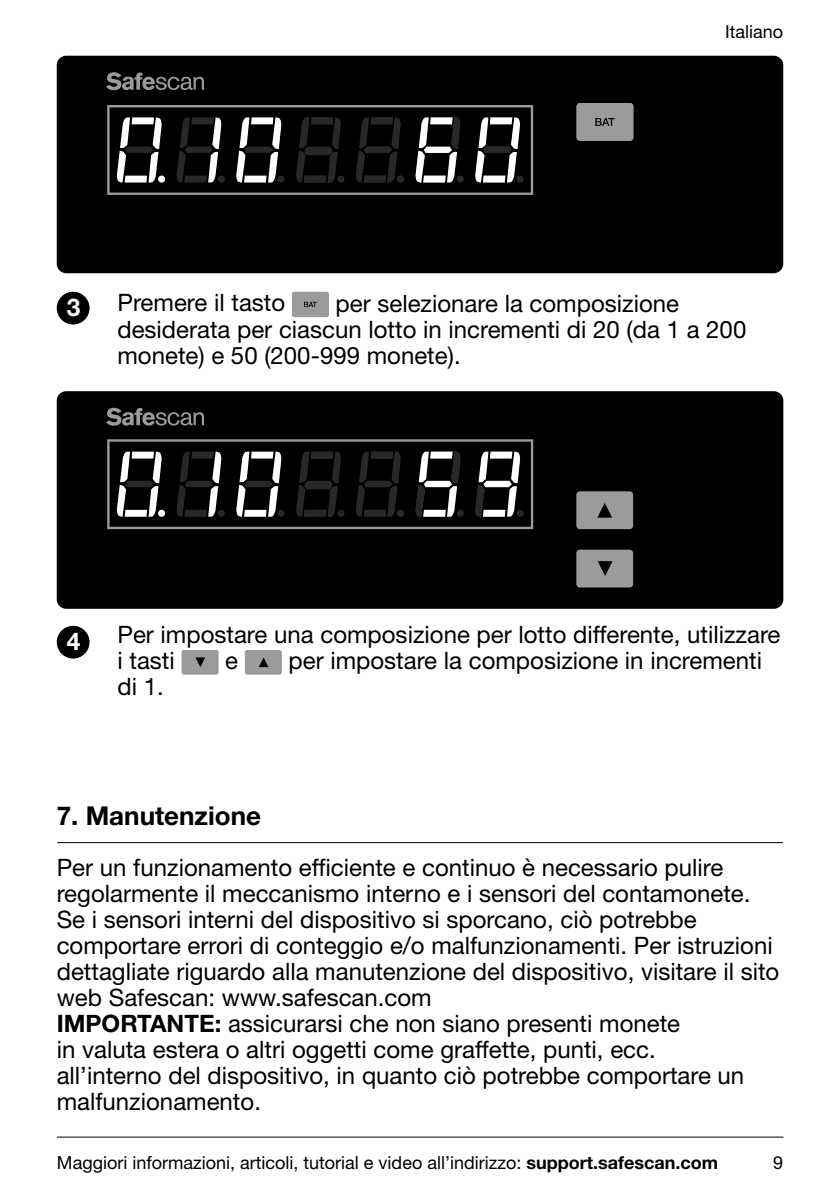
<style>
.page{position:relative;width:840px;height:1191px;background:#fff}
.page>*{position:absolute;margin:0;border:0;box-sizing:border-box;transform-origin:0 0}
.t1{font:700 26px "Helvetica Neue LT Std";color:#000}
.t2{font:700 24.4px "Helvetica Neue LT Std";color:#fff}
.t3{font:24px/26px "Helvetica Neue LT Std";color:#000}
.t4{font:18px "Helvetica Neue LT Std";color:#000}
.s1{font-weight:700}
</style>
<div class="page">
<hr style="left:57px;top:1136px;width:725px;height:1px;background:#000">
<hr style="left:57px;top:842px;width:725px;height:1px;background:#000">
<div style="left:292px;top:292px;width:37px;height:25px;background:#9b9b9a;border-radius:2px"></div>
<svg style="left:304px;top:302px;width:12px;height:5px"></svg>
<svg style="left:181px;top:650px;width:37px;height:24px"></svg>
<svg style="left:245px;top:650px;width:37px;height:24px"></svg>
<div style="left:57px;top:292px;width:32px;height:32px;background:#000;border-radius:50%"></div>
<div style="left:57px;top:626px;width:32px;height:32px;background:#000;border-radius:50%"></div>
<div style="left:57px;top:56px;width:725px;height:217px;background:#000"></div>
<svg style="left:106px;top:72px;width:98px;height:18px;background:#3f3f3f"></svg>
<svg style="left:107px;top:105px;width:426px;height:90px;background:#2d2d2d"></svg>
<div style="left:576px;top:103px;width:57px;height:38px;background:#9b9b9a;border-radius:4px"></div>
<svg style="left:595px;top:118px;width:20px;height:8px"></svg>
<div style="left:57px;top:391px;width:725px;height:218px;background:#000"></div>
<svg style="left:106px;top:408px;width:98px;height:18px;background:#3f3f3f"></svg>
<svg style="left:576px;top:491px;width:56px;height:38px;background:#90908f"></svg>
<svg style="left:576px;top:549px;width:56px;height:38px;background:#8e8e8e"></svg>
<svg style="left:107px;top:439px;width:426px;height:90px;background:#2b2b2b"></svg>
<p class="t4" style="left:724px;top:21px;width:59px">Italiano</p>
<p class="t2" style="left:67px;top:292px;width:15px">3</p>
<p class="t3" style="left:117px;top:289px;width:169px">Premere il tasto</p>
<p class="t3" style="left:117px;top:290px;width:630px;text-indent:218px">per selezionare la composizione desiderata per ciascun lotto in incrementi di 20 (da 1 a 200 monete) e 50 (200-999 monete).</p>
<p class="t2" style="left:67px;top:626px;width:15px">4</p>
<p class="t3" style="left:117px;top:621px;width:664px">Per impostare una composizione per lotto differente, utilizzare i tasti</p>
<p class="t3" style="left:225px;top:647px;width:14px">e</p>
<p class="t3" style="left:288px;top:647px;width:474px">per impostare la composizione in incrementi</p>
<p class="t3" style="left:117px;top:673px;width:48px">di 1.</p>
<p class="t1" style="left:57px;top:799px;width:206px">7. Manutenzione</p>
<p class="t3" style="left:57px;top:854px;width:723px">Per un funzionamento efficiente e continuo è necessario pulire regolarmente il meccanismo interno e i sensori del contamonete.<br>Se i sensori interni del dispositivo si sporcano, ciò potrebbe comportare errori di conteggio e/o malfunzionamenti. Per istruzioni dettagliate riguardo alla manutenzione del dispositivo, visitare il sito web Safescan: www.safescan.com<br><span class="s1">IMPORTANTE:</span> assicurarsi che non siano presenti monete<br>in valuta estera o altri oggetti come graffette, punti, ecc.<br>all’interno del dispositivo, in quanto ciò potrebbe comportare un malfunzionamento.</p>
<p class="t4" style="left:57px;top:1151px;width:662px">Maggiori informazioni, articoli, tutorial e video all’indirizzo: <span class="s1">support.safescan.com</span></p>
<p class="t4" style="left:772px;top:1151px;width:12px">9</p>
</div>
